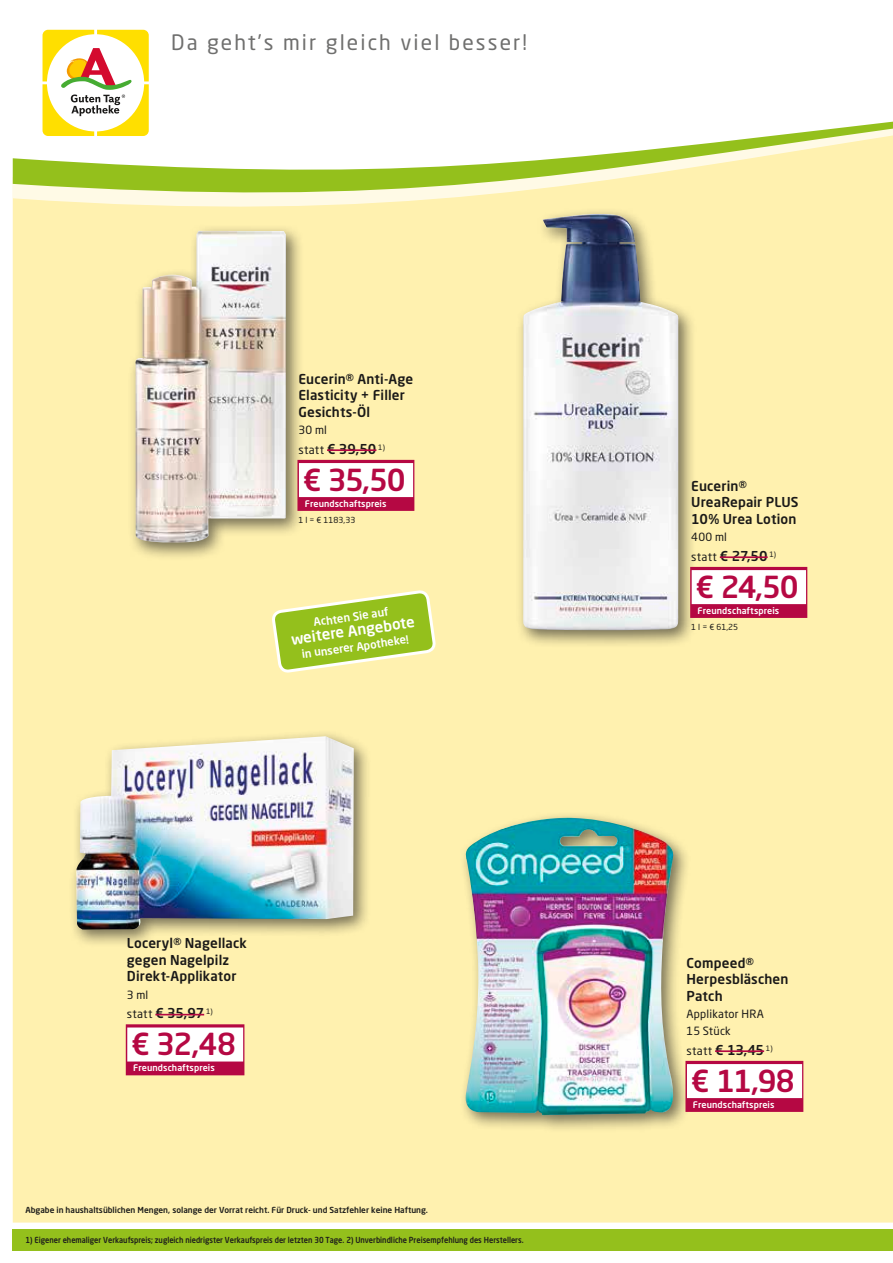
<style>
.page{position:relative;width:893px;height:1263px;background:#fff}
.page>*{position:absolute;margin:0;border:0;box-sizing:border-box;transform-origin:0 0}
._04_Angebotspreis{font:500 30px "Neo Sans Pro";letter-spacing:-.045em;color:#b50843}
.t1{font:21px "Neo Sans Pro";letter-spacing:.1em;color:#6f6f6e}
.t2{font:500 15px "Neo Sans Pro";color:#fff}
._01_Artikel{font:500 13.5px/16.5px "Neo Sans Pro";letter-spacing:.01em;color:#1a1918}
._03_statt_Preis{font:500 13.5px "Neo Sans Pro";letter-spacing:-.01em;color:#1a1918}
._02_Text{font:11.25px "Neo Sans Pro";letter-spacing:.015em;color:#1a1918}
.t3{font:500 11.25px "Neo Sans Pro";color:#fff}
._07_T_Wirberaten{font:500 9px "Neo Sans Pro";letter-spacing:.01em;color:#fff}
.t4{font:500 8.25px "Neo Sans Pro";color:#1d1d1b;scale:.9 1}
.t5{font:500 8.25px "Neo Sans Pro";color:#1d1d1b}
._05_Grundpreis{font:8.25px "Neo Sans Pro";color:#1a1918}
.s1{font-weight:400;font-size:11.55px}
</style>
<div class="page">
<div style="left:13px;top:95px;width:880px;height:1127px;background:#fff1af"></div>
<svg style="left:43px;top:30px;width:106px;height:91px"></svg>
<div style="left:13px;top:1229px;width:880px;height:21px;background:#94c01c"></div>
<svg style="left:13px;top:121px;width:880px;height:88px"></svg>
<div style="left:128px;top:223px;width:176px;height:338px;background:#1a1918;opacity:.6"></div>
<img style="left:135px;top:231px;width:151px;height:311px">
<div style="left:297px;top:460px;width:117px;height:51px;background:#b50843"></div>
<div style="left:299px;top:463px;width:114px;height:34px;background:#fff"></div>
<hr style="left:327px;top:449px;width:49px;height:2px;background:#b50843">
<div style="left:516px;top:207px;width:180px;height:441px;background:#1a1918;opacity:.6"></div>
<img style="left:523px;top:214px;width:155px;height:416px">
<div style="left:690px;top:567px;width:117px;height:51px;background:#b50843"></div>
<div style="left:692px;top:570px;width:114px;height:34px;background:#fff"></div>
<hr style="left:720px;top:556px;width:48px;height:2px;background:#b50843">
<div style="left:459px;top:810px;width:232px;height:323px;background:#1a1918;opacity:.6"></div>
<img style="left:464px;top:818px;width:211px;height:297px">
<div style="left:685px;top:1061px;width:118px;height:51px;background:#b50843"></div>
<div style="left:687px;top:1064px;width:115px;height:34px;background:#fff"></div>
<hr style="left:715px;top:1050px;width:49px;height:2px;background:#b50843">
<svg style="left:272px;top:556px;width:163px;height:151px;background:#d9e07f"></svg>
<div style="left:69px;top:729px;width:303px;height:219px;background:#1a1918;opacity:.6"></div>
<img style="left:76px;top:736px;width:278px;height:193px">
<div style="left:126px;top:1024px;width:118px;height:51px;background:#b50843"></div>
<div style="left:127px;top:1027px;width:116px;height:34px;background:#fff"></div>
<hr style="left:155px;top:1014px;width:49px;height:1px;background:#b50843">
<p class="t1" style="left:171px;top:30px;width:357px">Da geht’s mir gleich viel besser!</p>
<p class="_01_Artikel" style="left:298px;top:370px;width:116px">Eucerin® Anti-Age</p>
<p class="_01_Artikel" style="left:298px;top:387px;width:108px">Elasticity + Filler<br>Gesichts-Öl</p>
<p class="_02_Text" style="left:298px;top:423px;width:30px">30 ml</p>
<p class="_03_statt_Preis" style="left:298px;top:440px;width:88px"><span class="s1">statt</span> € 39,50 <sup>1)</sup></p>
<p class="_04_Angebotspreis" style="left:303px;top:461px;width:105px">€ 35,50</p>
<p class="_07_T_Wirberaten" style="left:305px;top:498px;width:83px">Freundschaftspreis</p>
<p class="_05_Grundpreis" style="left:298px;top:515px;width:58px">1 l = € 1183,33</p>
<p class="t3" style="left:313px;top:615px;width:77px;rotate:-8deg">Achten Sie auf</p>
<p class="t2" style="left:290px;top:630px;width:126px;rotate:-8deg">weitere Angebote</p>
<p class="t3" style="left:301px;top:647px;width:109px;rotate:-8deg">in unserer Apotheke!</p>
<p class="_01_Artikel" style="left:127px;top:935px;width:122px">Loceryl® Nagellack gegen Nagelpilz</p>
<p class="_01_Artikel" style="left:127px;top:968px;width:111px">Direkt-Applikator</p>
<p class="_02_Text" style="left:127px;top:988px;width:23px">3 ml</p>
<p class="_03_statt_Preis" style="left:127px;top:1005px;width:87px"><span class="s1">statt</span> € 35,97 <sup>1)</sup></p>
<p class="_04_Angebotspreis" style="left:131px;top:1025px;width:106px">€ 32,48</p>
<p class="_07_T_Wirberaten" style="left:133px;top:1062px;width:83px">Freundschaftspreis</p>
<p class="t5" style="left:26px;top:1205px;width:404px">Abgabe in haushaltsüblichen Mengen, solange der Vorrat reicht. Für Druck- und Satzfehler keine Haftung.</p>
<p class="t4" style="left:26px;top:1234px;width:555px">1) Eigener ehemaliger Verkaufspreis; zugleich niedrigster Verkaufspreis der letzten 30 Tage. 2) Unverbindliche Preisempfehlung des Herstellers.</p>
<p class="_01_Artikel" style="left:691px;top:477px;width:57px">Eucerin®</p>
<p class="_01_Artikel" style="left:691px;top:494px;width:109px">UreaRepair PLUS</p>
<p class="_01_Artikel" style="left:691px;top:510px;width:107px">10% Urea Lotion</p>
<p class="_02_Text" style="left:691px;top:530px;width:37px">400 ml</p>
<p class="_03_statt_Preis" style="left:691px;top:547px;width:86px"><span class="s1">statt</span> € 27,50 <sup>1)</sup></p>
<p class="_04_Angebotspreis" style="left:695px;top:568px;width:105px">€ 24,50</p>
<p class="_07_T_Wirberaten" style="left:698px;top:605px;width:83px">Freundschaftspreis</p>
<p class="_05_Grundpreis" style="left:691px;top:622px;width:48px">1 l = € 61,25</p>
<p class="_01_Artikel" style="left:686px;top:954px;width:69px">Compeed®</p>
<p class="_01_Artikel" style="left:686px;top:970px;width:103px">Herpesbläschen<br>Patch</p>
<p class="_02_Text" style="left:686px;top:1007px;width:79px">Applikator HRA</p>
<p class="_02_Text" style="left:686px;top:1024px;width:46px">15 Stück</p>
<p class="_03_statt_Preis" style="left:686px;top:1041px;width:88px"><span class="s1">statt</span> € 13,45 <sup>1)</sup></p>
<p class="_04_Angebotspreis" style="left:691px;top:1062px;width:106px">€ 11,98</p>
<p class="_07_T_Wirberaten" style="left:693px;top:1099px;width:83px">Freundschaftspreis</p>
</div>
